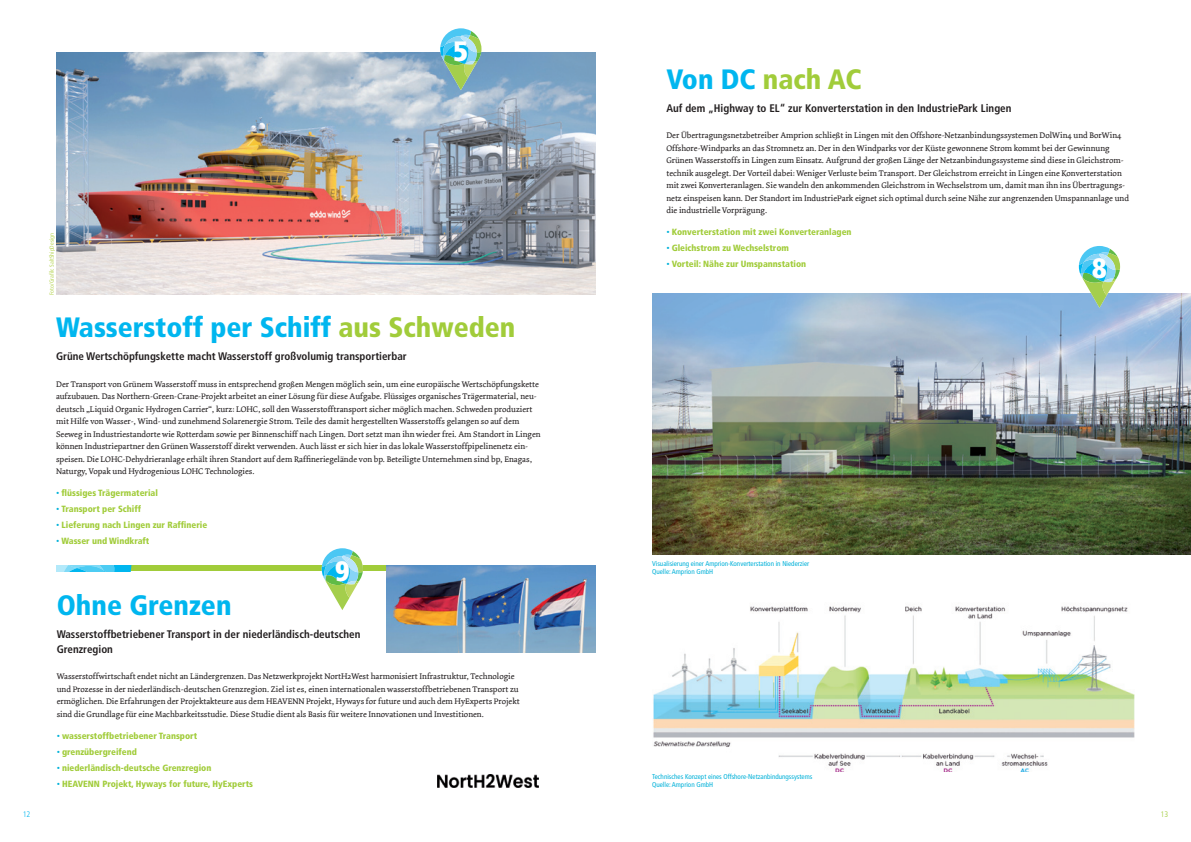
<style>
.page{position:relative;width:1191px;height:842px;background:#fff}
.page>*{position:absolute;margin:0;border:0;box-sizing:border-box;transform-origin:0 0}
.t1{font:900 condensed 28px "Frutiger LT Com";color:#00b6ef}
.t2{font:900 condensed 28px "Frutiger LT Com";color:#a1cc3a}
.t3{font:900 condensed 28px "Frutiger LT Com";color:#fff}
.t4{font:700 condensed 11px/15px "Frutiger LT Com";color:#231f20}
.t5{font:900 condensed 9px/16px "Frutiger LT Com";color:#a1cc3a}
.t6{font:8.5px/12.5px "Dolly";color:#231f20}
.t7{font:300 condensed 8px "Frutiger LT Com";color:#00b6ef}
.t8{font:300 condensed 8px "Frutiger LT Com";color:#a1cc3a}
.t9{font:condensed 7px/8.4px "Frutiger LT Com";color:#00b1d9}
.t10{font:condensed 6px "Frutiger LT Com";color:#bbd75e}
.s1{color:#a1cc3a}
.s2{font-stretch:normal;color:#00b1d9}
.s3{color:#00b6ef}
</style>
<div class="page">
<img style="left:652px;top:293px;width:539px;height:262px">
<img style="left:57px;top:52px;width:538px;height:243px">
<svg style="left:440px;top:28px;width:41px;height:62px;background:#7cc3bd"></svg>
<svg style="left:1078px;top:246px;width:42px;height:62px"></svg>
<img style="left:653px;top:606px;width:481px;height:165px">
<img style="left:437px;top:774px;width:102px;height:13px">
<div style="left:120px;top:566px;width:270px;height:5px;background:#a1cc3a"></div>
<svg style="left:57px;top:566px;width:74px;height:5px"></svg>
<svg style="left:322px;top:548px;width:41px;height:62px"></svg>
<img style="left:387px;top:565px;width:208px;height:87px">
<p class="t10" style="left:48px;top:295px;width:63px;rotate:-90deg">Foto/Grafik: SaltShipDesign</p>
<h1 class="t3" style="left:453px;top:34px;width:16px">5</h1>
<h1 class="t1" style="left:56px;top:311px;width:461px">Wasserstoff per Schiff <span class="s1">aus Schweden</span></h1>
<p class="t4" style="left:56px;top:349px;width:352px">Grüne Wertschöpfungskette macht Wasserstoff großvolumig transportierbar</p>
<p class="t6" style="left:56px;top:378px;width:486px">Der Transport von Grünem Wasserstoff muss in entsprechend großen Mengen möglich sein, um eine europäische Wertschöpfungskette aufzubauen. Das Northern-Green-Crane-Projekt arbeitet an einer Lösung für diese Aufgabe. Flüssiges organisches Trägermaterial, neu&shy;deutsch „Liquid Organic Hydrogen Carrier“, kurz: LOHC, soll den Wasserstofftransport sicher möglich machen. Schweden produziert mit Hilfe von Wasser-, Wind- und zunehmend Solarenergie Strom. Teile des damit hergestellten Wasserstoffs gelangen so auf dem Seeweg in Industriestandorte wie Rotterdam sowie per Binnenschiff nach Lingen. Dort setzt man ihn wieder frei. Am Standort in Lingen können Industriepartner den Grünen Wasserstoff direkt verwenden. Auch lässt er sich hier in das lokale Wasserstoffpipelinenetz ein&shy;speisen. Die LOHC-Dehydrieranlage erhält ihren Standort auf dem Raffineriegelände von bp. Beteiligte Unternehmen sind bp, Enagas, Naturgy, Vopak und Hydrogenious LOHC Technologies.</p>
<p class="t5" style="left:56px;top:485px;width:153px"><span class="s2">·</span> flüssiges Trägermaterial<br><span class="s2">·</span> Transport per Schiff<br><span class="s2">·</span> Lieferung nach Lingen zur Raffinerie <span class="s2">·</span> Wasser und Windkraft</p>
<h1 class="t3" style="left:335px;top:554px;width:16px">9</h1>
<h1 class="t1" style="left:57px;top:588px;width:176px">Ohne Grenzen</h1>
<p class="t4" style="left:57px;top:627px;width:305px">Wasserstoffbetriebener Transport in der niederländisch-deutschen<br>Grenzregion</p>
<p class="t6" style="left:57px;top:670px;width:464px">Wasserstoffwirtschaft endet nicht an Ländergrenzen. Das Netzwerkprojekt NortH2West harmonisiert Infrastruktur, Technologie und Prozesse in der niederländisch-deutschen Grenzregion. Ziel ist es, einen internationalen wasserstoffbetriebenen Transport zu ermöglichen. Die Erfahrungen der Projektakteure aus dem HEAVENN Projekt, Hyways for future und auch dem HyExperts Projekt sind die Grundlage für eine Machbarkeitsstudie. Diese Studie dient als Basis für weitere Innovationen und Investitionen.</p>
<p class="t5" style="left:57px;top:728px;width:156px"><span class="s2">·</span> wasserstoffbetriebener Transport<br><span class="s2">·</span> grenzübergreifend<br><span class="s2">·</span> niederländisch-deutsche Grenzregion <span class="s2">·</span> HEAVENN</p>
<p class="t5" style="left:102px;top:776px;width:152px">Projekt, Hyways for future, HyExperts</p>
<h1 class="t2" style="left:666px;top:62px;width:197px"><span class="s3">Von DC</span> nach AC</h1>
<p class="t4" style="left:666px;top:101px;width:346px">Auf dem „Highway to EL“ zur Konverterstation in den IndustriePark Lingen</p>
<p class="t6" style="left:666px;top:130px;width:464px">Der Übertragungsnetzbetreiber Amprion schließt in Lingen mit den Offshore-Netzanbindungssystemen DolWin4 und BorWin4<br>Offshore-Windparks an das Stromnetz an. Der in den Windparks vor der Küste gewonnene Strom kommt bei der Gewinnung Grünen Wasserstoffs in Lingen zum Einsatz. Aufgrund der großen Länge der Netzanbindungssysteme sind diese in Gleichstrom&shy;technik ausgelegt. Der Vorteil dabei: Weniger Verluste beim Transport. Der Gleichstrom erreicht in Lingen eine Konverterstation mit zwei Konverteranlagen. Sie wandeln den ankommenden Gleichstrom in Wechselstrom um, damit man ihn ins Übertragungs&shy;netz einspeisen kann. Der Standort im IndustriePark eignet sich optimal durch seine Nähe zur angrenzenden Umspannanlage und die industrielle Vorprägung.</p>
<p class="t5" style="left:666px;top:224px;width:187px"><span class="s2">·</span> Konverterstation mit zwei Konverteranlagen <span class="s2">·</span> Gleichstrom zu Wechselstrom<br><span class="s2">·</span> Vorteil: Nähe zur Umspannstation</p>
<h1 class="t3" style="left:1092px;top:251px;width:16px">8</h1>
<p class="t9" style="left:652px;top:559px;width:159px">Visualisierung einer Amprion-Konverterstation in Niederzier<br>Quelle: Amprion GmbH</p>
<p class="t9" style="left:652px;top:772px;width:162px">Technisches Konzept eines Offshore-Netzanbindungssystems<br>Quelle: Amprion GmbH</p>
<p class="t7" style="left:23px;top:809px;width:9px">12</p>
<p class="t8" style="left:1160px;top:809px;width:9px">13</p>
</div>
